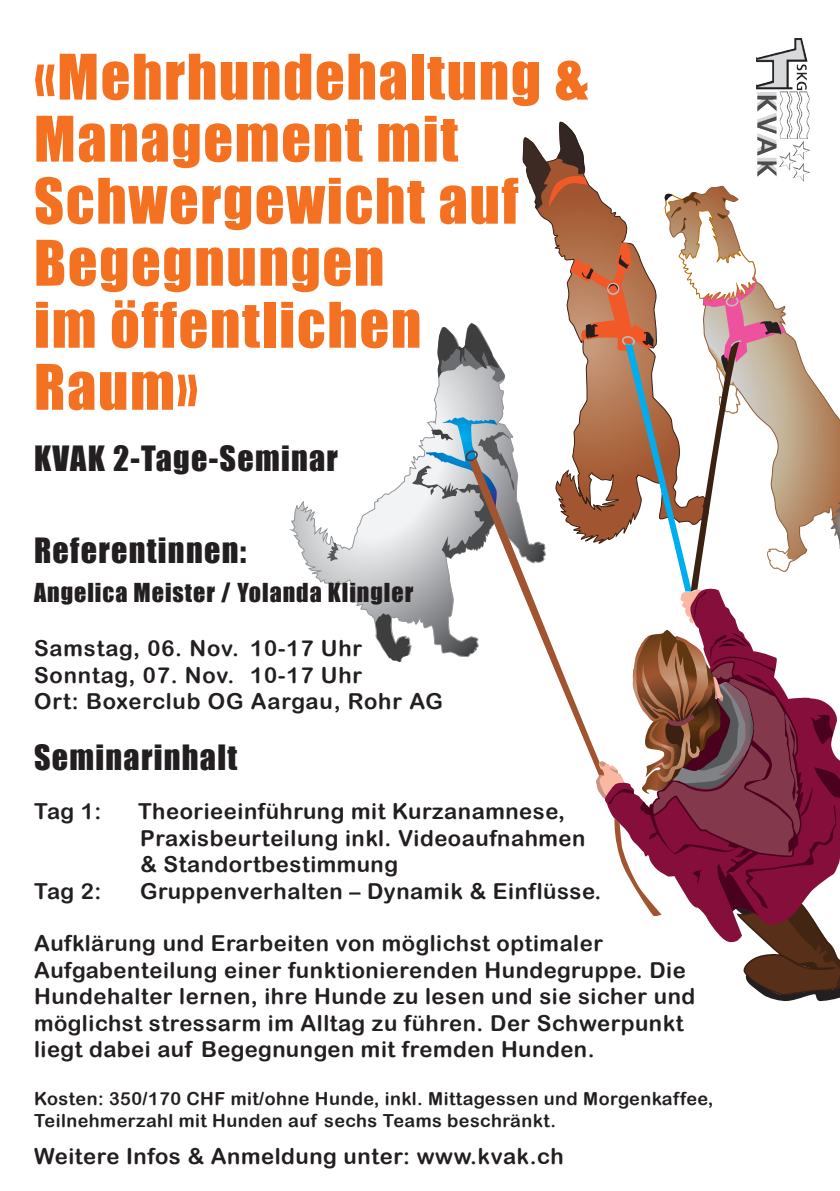
<style>
.page{position:relative;width:840px;height:1191px;background:#fff}
.page>*{position:absolute;margin:0;border:0;box-sizing:border-box;transform-origin:0 0}
.t1{font:58px/62px "Impact";letter-spacing:.03em;color:#f37121}
.t2{font:32px "Impact";letter-spacing:.04em;color:#231f20}
.t3{font:24px "Impact";letter-spacing:.04em;color:#231f20}
.t4{font:22px/26.4px "Arial Rounded MT Bold";letter-spacing:.025em;color:#231f20}
.t5{font:18px/21.6px "Arial Rounded MT Bold";letter-spacing:.025em;color:#231f20}
</style>
<div class="page">
<svg style="left:290px;top:501px;width:85px;height:124px"></svg>
<svg style="left:326px;top:541px;width:13px;height:21px"></svg>
<svg style="left:375px;top:120px;width:464px;height:882px"></svg>
<img style="left:756px;top:38px;width:51px;height:52px">
<h1 class="t1" style="left:34px;top:45px;width:555px">«Mehrhundehaltung &amp;<br>Management mit<br>Schwergewicht auf<br>Begegnungen<br>im öffentlichen<br>Raum»</h1>
<h2 class="t2" style="left:34px;top:439px;width:305px">KVAK 2-Tage-Seminar</h2>
<h2 class="t2" style="left:34px;top:530px;width:213px">Referentinnen:</h2>
<p class="t3" style="left:34px;top:577px;width:380px">Angelica Meister / Yolanda Klingler</p>
<p class="t4" style="left:34px;top:635px;width:410px">Samstag, 06. Nov. 10-17 Uhr<br>Sonntag, 07. Nov. 10-17 Uhr<br>Ort: Boxerclub OG Aargau, Rohr AG</p>
<h2 class="t2" style="left:34px;top:738px;width:204px">Seminarinhalt</h2>
<p class="t4" style="left:34px;top:798px;width:69px">Tag 1:</p>
<p class="t4" style="left:138px;top:798px;width:448px">Theorieeinführung mit Kurzanamnese,<br>Praxisbeurteilung inkl. Videoaufnahmen &amp; Standortbestimmung</p>
<p class="t4" style="left:34px;top:877px;width:69px">Tag 2:</p>
<p class="t4" style="left:140px;top:877px;width:462px">Gruppenverhalten – Dynamik &amp; Einflüsse.</p>
<p class="t4" style="left:34px;top:930px;width:662px">Aufklärung und Erarbeiten von möglichst optimaler Aufgabenteilung einer funktionierenden Hundegruppe. Die Hundehalter lernen, ihre Hunde zu lesen und sie sicher und möglichst stressarm im Alltag zu führen. Der Schwerpunkt liegt dabei auf Begegnungen mit fremden Hunden.</p>
<p class="t5" style="left:34px;top:1087px;width:680px">Kosten: 350/170 CHF mit/ohne Hunde, inkl. Mittagessen und Morgenkaffee,<br>Teilnehmerzahl mit Hunden auf sechs Teams beschränkt.</p>
<p class="t4" style="left:34px;top:1142px;width:530px">Weitere Infos &amp; Anmeldung unter: www.kvak.ch</p>
</div>
